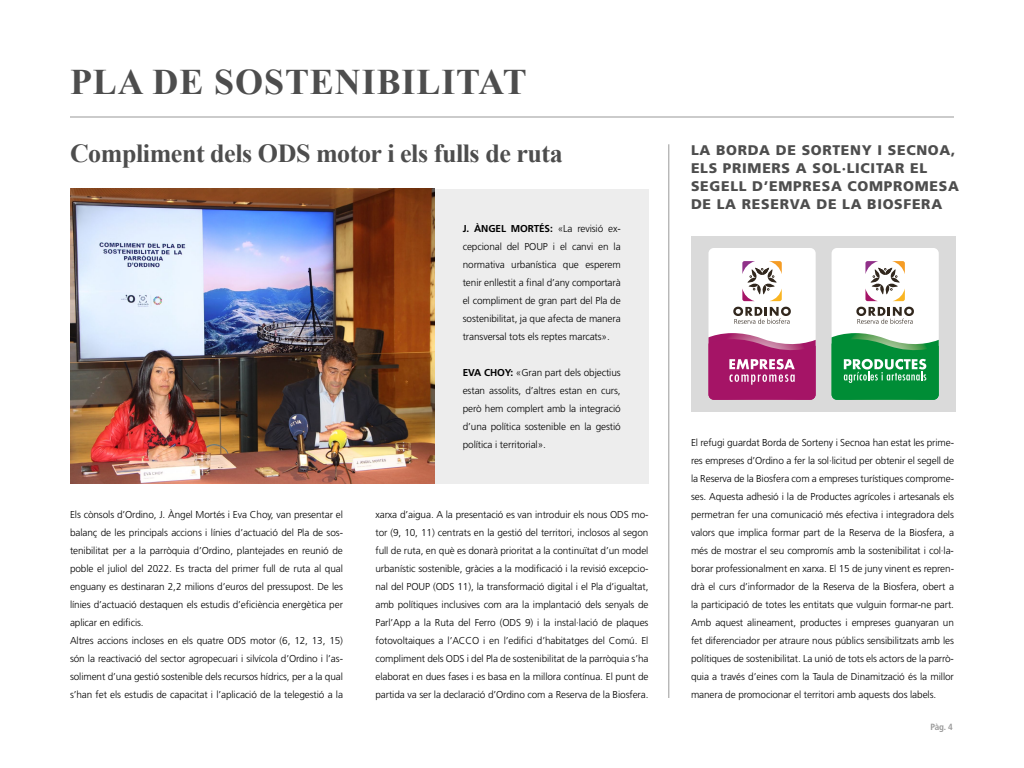
<style>
.page{position:relative;width:1024px;height:768px;background:#fff}
.page>*{position:absolute;margin:0;border:0;box-sizing:border-box;transform-origin:0 0}
.t1{font:700 36px "Times New Roman";letter-spacing:.025em;color:#4d4d4d}
.t2{font:700 26px "Times New Roman";letter-spacing:-.015em;color:#4d4d4d}
.t3{font:900 14px/18px "Frutiger LT Std";letter-spacing:.05em;color:#4d4d4d}
.t4{font:300 10px/18px "Frutiger LT Std";letter-spacing:-.01em;color:#000;text-align:justify}
.t5{font:700 condensed 9px "Frutiger LT Std";color:#999}
.s1{font-weight:700}
</style>
<div class="page">
<hr style="left:669px;top:144px;width:1px;height:554px;background:#999">
<img style="left:70px;top:189px;width:365px;height:295px">
<hr style="left:70px;top:117px;width:884px;height:1px;background:#999">
<div style="left:435px;top:189px;width:213px;height:295px;background:#ededed"></div>
<div style="left:691px;top:236px;width:265px;height:176px;background:#dadada"></div>
<svg style="left:708px;top:248px;width:108px;height:152px;background:#d6a0bc"></svg>
<svg style="left:832px;top:248px;width:107px;height:152px;background:#9ecdad"></svg>
<h1 class="t1" style="left:70px;top:57px;width:458px">PLA DE SOSTENIBILITAT</h1>
<h2 class="t2" style="left:70px;top:135px;width:494px">Compliment dels ODS motor i els fulls de ruta</h2>
<h3 class="t3" style="left:691px;top:141px;width:269px">LA BORDA DE SORTENY I SECNOA,<br>ELS PRIMERS A SOL·LICITAR EL<br>SEGELL D’EMPRESA COMPROMESA<br>DE LA RESERVA DE LA BIOSFERA</h3>
<p class="t4" style="left:463px;top:220px;width:160px"><span class="s1">J. ÀNGEL MORTÉS:</span> «La revisió ex&shy;cepcional del POUP i el canvi en la normativa urbanística que esperem tenir enllestit a final d’any comportarà el compliment de gran part del Pla de sostenibilitat, ja que afecta de manera transversal tots els reptes marcats».</p>
<p class="t4" style="left:463px;top:364px;width:160px"><span class="s1">EVA CHOY:</span> «Gran part dels objectius estan assolits, d’altres estan en curs, però hem complert amb la integració d’una política sostenible en la gestió política i territorial».</p>
<p class="t4" style="left:70px;top:506px;width:275px;text-align:left">Els cònsols d’Ordino, J. Àngel Mortés i Eva Choy, van presentar el balanç de les principals accions i línies d’actuació del Pla de sos&shy;tenibilitat per a la parròquia d’Ordino, plantejades en reunió de poble el juliol del 2022. Es tracta del primer full de ruta al qual enguany es destinaran 2,2 milions d’euros del pressupost. De les línies d’actuació destaquen els estudis d’eficiència energètica per aplicar en edificis.<br>Altres accions incloses en els quatre ODS motor (6, 12, 13, 15) són la reactivació del sector agropecuari i silvícola d’Ordino i l’as&shy;soliment d’una gestió sostenible dels recursos hídrics, per a la qual s’han fet els estudis de capacitat i l’aplicació de la telegestió a la</p>
<p class="t4" style="left:375px;top:506px;width:275px">xarxa d’aigua. A la presentació es van introduir els nous ODS mo&shy;tor (9, 10, 11) centrats en la gestió del territori, inclosos al segon full de ruta, en què es donarà prioritat a la continuïtat d’un model urbanístic sostenible, gràcies a la modificació i la revisió excepcio&shy;nal del POUP (ODS 11), la transformació digital i el Pla d’igualtat, amb polítiques inclusives com ara la implantació dels senyals de Parl’App a la Ruta del Ferro (ODS 9) i la instal·lació de plaques fotovoltaiques a l’ACCO i en l’edifici d’habitatges del Comú. El compliment dels ODS i del Pla de sostenibilitat de la parròquia s’ha elaborat en dues fases i es basa en la millora contínua. El punt de partida va ser la declaració d’Ordino com a Reserva de la Biosfera.</p>
<p class="t4" style="left:691px;top:434px;width:265px">El refugi guardat Borda de Sorteny i Secnoa han estat les prime&shy;res empreses d’Ordino a fer la sol·licitud per obtenir el segell de la Reserva de la Biosfera com a empreses turístiques comprome&shy;ses. Aquesta adhesió i la de Productes agrícoles i artesanals els permetran fer una comunicació més efectiva i integradora dels valors que implica formar part de la Reserva de la Biosfera, a més de mostrar el seu compromís amb la sostenibilitat i col·la&shy;borar professionalment en xarxa. El 15 de juny vinent es repren&shy;drà el curs d’informador de la Reserva de la Biosfera, obert a la participació de totes les entitats que vulguin formar-ne part.<br>Amb aquest alineament, productes i empreses guanyaran un fet diferenciador per atraure nous públics sensibilitzats amb les polítiques de sostenibilitat. La unió de tots els actors de la parrò&shy;quia a través d’eines com la Taula de Dinamització és la millor manera de promocionar el territori amb aquests dos labels.</p>
<p class="t5" style="left:931px;top:721px;width:24px">Pàg. 4</p>
</div>
